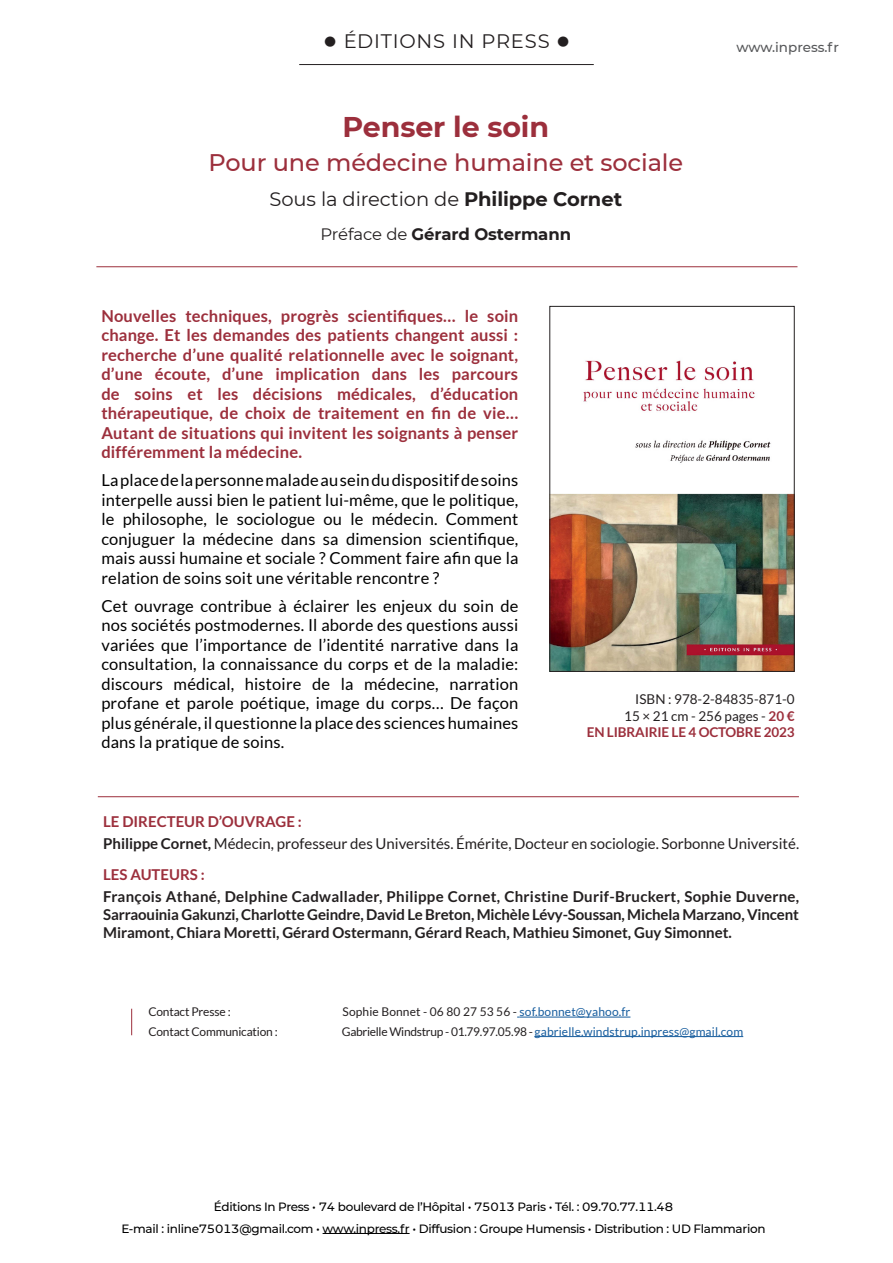
<style>
.page{position:relative;width:893px;height:1263px;background:#fff}
.page>*{position:absolute;margin:0;border:0;box-sizing:border-box;transform-origin:0 0}
.t1{font:700 28.5px "Montserrat";letter-spacing:-.005em;color:#9c2f3c}
.t2{font:500 24px "Montserrat";letter-spacing:-.005em;color:#9c2f3c}
.t3{font:19.5px "Montserrat";color:#231f20}
.t4{font:19.5px "Montserrat";letter-spacing:.04em;color:#231f20}
.t5{font:16.5px/19.5px "Lato";letter-spacing:.01em;color:#000;text-align:justify}
.t6{font:700 16.5px/19.5px "Lato";letter-spacing:.01em;color:#9c2f3c;text-align:justify}
.t7{font:700 16.5px "Montserrat";letter-spacing:-.005em;color:#231f20}
.t8{font:700 15px/18px "Lato";color:#231f20;text-align:justify}
.t9{font:15px/22.2px "Lato";color:#231f20}
.t10{font:700 15px "Lato";color:#9c2f3c}
.t11{font:13.5px/16.5px "Lato";color:#231f20;text-align:right}
.t12{font:500 13.5px "Montserrat";color:#57585a}
.t13{font:500 12px/21.8px "Montserrat";letter-spacing:-.025em;color:#000;text-align:center}
.t14{font:12px "Lato";letter-spacing:.01em;color:#175d9e}
.t15{font:12px "Lato";letter-spacing:.01em;color:#231f20}
.t16{font:12px "Lato";letter-spacing:-.015em;color:#231f20}
.s1{font-family:"Lato";font-weight:900;font-size:21px}
.s2{font-weight:700}
.s3{font-weight:400}
.s4{font-weight:700;color:#9c2f3c}
.s5{color:#175d9e}
.s6{color:#231f20}
</style>
<div class="page">
<hr style="left:299px;top:64px;width:295px;height:1px;background:#231f20">
<hr style="left:98px;top:796px;width:701px;height:1px;background:#9c2f3c">
<hr style="left:323px;top:1233px;width:87px;height:1px;background:#000">
<hr style="left:520px;top:1017px;width:110px;height:1px;background:#175d9e">
<hr style="left:534px;top:1036px;width:209px;height:1px;background:#175d9e">
<svg style="left:131px;top:1009px;width:1px;height:26px"></svg>
<hr style="left:96px;top:266px;width:701px;height:1px;background:#9c2f3c">
<img style="left:552px;top:360px;width:240px;height:310px">
<div style="left:550px;top:306px;width:244px;height:366px;border:1px solid #231f20"></div>
<p class="t4" style="left:324px;top:28px;width:247px"><span class="s1">•</span> ÉDITIONS IN PRESS <span class="s1">•</span></p>
<p class="t12" style="left:736px;top:38px;width:104px">www.inpress.fr</p>
<h1 class="t1" style="left:343px;top:106px;width:208px">Penser le soin</h1>
<h2 class="t2" style="left:208px;top:146px;width:476px">Pour une médecine humaine et sociale</h2>
<p class="t3" style="left:269px;top:186px;width:354px">Sous la direction de <span class="s2">Philippe Cornet</span></p>
<p class="t7" style="left:321px;top:222px;width:252px"><span class="s3">Préface de</span> Gérard Ostermann</p>
<p class="t6" style="left:101px;top:306px;width:418px">Nouvelles techniques, progrès scientifiques… le soin change. Et les demandes des patients changent aussi : recherche d’une qualité relationnelle avec le soignant, d’une écoute, d’une implication dans les parcours de soins et les décisions médicales, d’éducation thérapeutique, de choix de traitement en fin de vie… Autant de situations qui invitent les soignants à penser différemment la médecine.</p>
<p class="t5" style="left:101px;top:470px;width:419px">La place de la personne malade au sein du dispositif de soins interpelle aussi bien le patient lui-même, que le politique, le philosophe, le sociologue ou le médecin. Comment conjuguer la médecine dans sa dimension scientifique, mais aussi humaine et sociale ? Comment faire afin que la relation de soins soit une véritable rencontre ?</p>
<p class="t5" style="left:101px;top:596px;width:419px">Cet ouvrage contribue à éclairer les enjeux du soin de nos sociétés postmodernes. Il aborde des questions aussi variées que l’importance de l’identité narrative dans la consultation, la connaissance du corps et de la maladie: discours médical, histoire de la médecine, narration profane et parole poétique, image du corps… De façon plus générale, il questionne la place des sciences humaines dans la pratique de soins.</p>
<p class="t11" style="left:587px;top:691px;width:209px">ISBN : 978-2-84835-871-0<br>15 × 21 cm - 256 pages - <span class="s4">20 €<br>EN LIBRAIRIE LE 4 OCTOBRE 2023</span></p>
<p class="t9" style="left:103px;top:810px;width:698px"><span class="s4">LE DIRECTEUR D’OUVRAGE :<br></span><span class="s2">Philippe Cornet,</span> Médecin, professeur des Universités. Émérite, Docteur en sociologie. Sorbonne Université.</p>
<p class="t10" style="left:103px;top:866px;width:103px">LES AUTEURS :</p>
<p class="t8" style="left:103px;top:888px;width:698px">François Athané, Delphine Cadwallader, Philippe Cornet, Christine Durif-Bruckert, Sophie Duverne, Sarraouinia Gakunzi, Charlotte Geindre, David Le Breton, Michèle Lévy-Soussan, Michela Marzano, Vincent Miramont, Chiara Moretti, Gérard Ostermann, Gérard Reach, Mathieu Simonet, Guy Simonnet.</p>
<p class="t16" style="left:148px;top:1005px;width:84px">Contact Presse :</p>
<p class="t15" style="left:343px;top:1005px;width:289px">Sophie Bonnet - 06 80 27 53 56 - <span class="s5">sof.bonnet@yahoo.fr</span></p>
<p class="t16" style="left:148px;top:1025px;width:131px">Contact Communication :</p>
<p class="t14" style="left:342px;top:1025px;width:403px"><span class="s6">Gabrielle Windstrup - 01.79.97.05.98 -</span> gabrielle.windstrup.inpress@gmail.com</p>
<p class="t13" style="left:121px;top:1195px;width:646px">Éditions In Press • 74 boulevard de l’Hôpital • 75013 Paris • Tél. : 09.70.77.11.48<br>E-mail : inline75013@gmail.com • www.inpress.fr • Diffusion : Groupe Humensis • Distribution : UD Flammarion</p>
</div>
